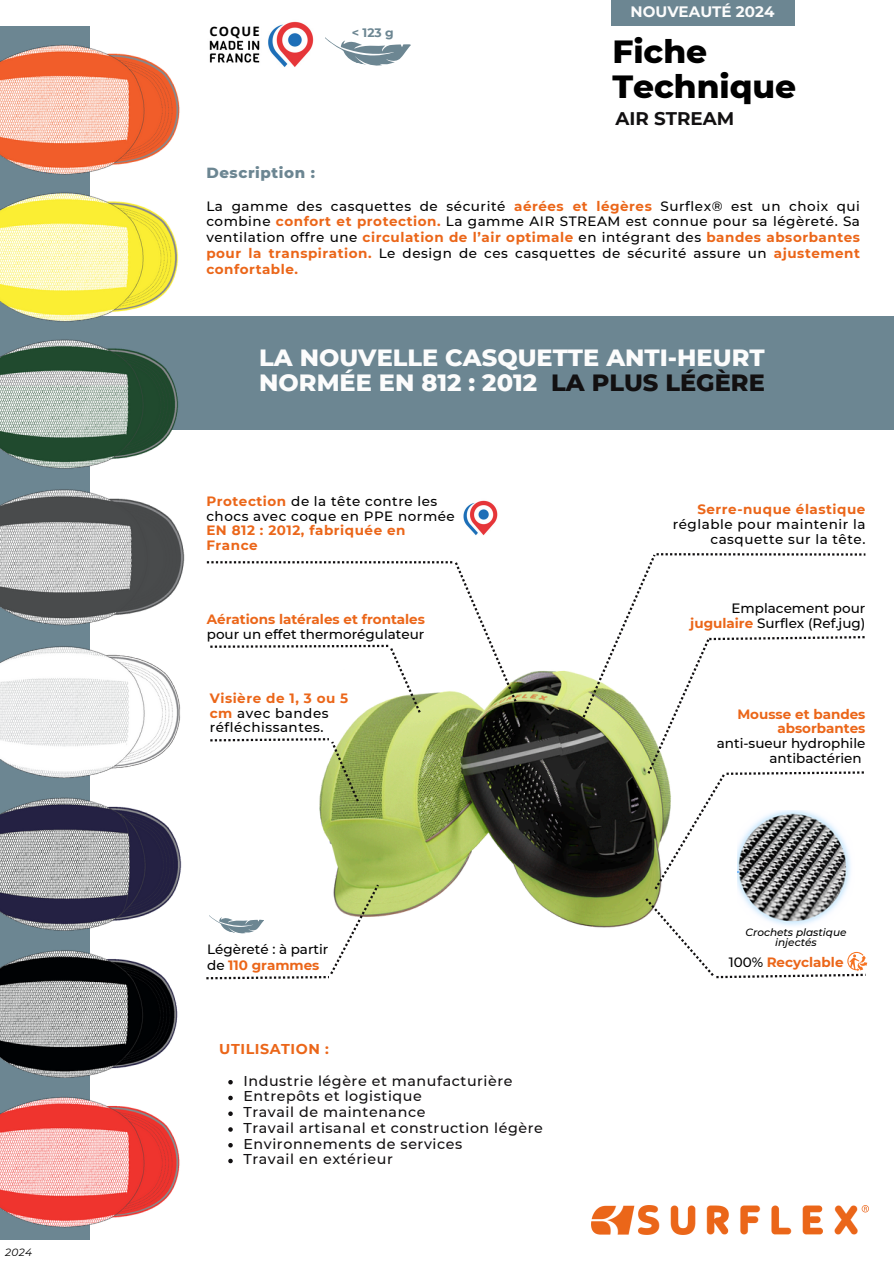
<style>
.page{position:relative;width:894px;height:1264px;background:#fff}
.page>*{position:absolute;margin:0;border:0;box-sizing:border-box;transform-origin:0 0}
.t1{font:800 32.7px/34.8px "Montserrat";color:#000}
.t2{font:800 24px/24.8px "Montserrat";color:#fcfcfc}
.t3{font:700 18.3px "Montserrat";color:#121011}
.t4{font:700 15.15px "Montserrat";color:#fcfcfc}
.t5{font:800 15px "Montserrat";letter-spacing:.04em;color:#6c8692}
.t6{font:500 14.25px "Montserrat";letter-spacing:.04em;color:#121011}
.t7{font:700 14.25px "Montserrat";letter-spacing:.04em;color:#eb6619}
.t8{font:500 13.5px/14.7px "Montserrat";letter-spacing:.04em;color:#000}
.t9{font:500 13.5px/14.7px "Montserrat";color:#000;text-align:right}
.t10{font:700 13.5px/14.7px "Montserrat";color:#eb6619}
.t11{font:700 13.5px "Montserrat";letter-spacing:.04em;color:#eb6619}
.t12{font:700 12.9px "Open Sans";letter-spacing:.085em;color:#000}
.t13{font:700 12.15px "Montserrat";color:#6c8692}
.t14{font:italic 500 10.5px/10.5px "Montserrat";color:#000;text-align:center}
.t15{font:italic 10.5px "Montserrat";color:#000}
.s1{font-weight:700;color:#eb6619}
.s2{color:#121011}
.s3{font-weight:500;color:#000}
</style>
<div class="page">
<div style="left:5px;top:316px;width:888px;height:113px;background:#6c8692"></div>
<div style="left:610px;top:0;width:184px;height:26px;background:#6c8692"></div>
<img style="left:0;top:347px;width:211px;height:107px">
<img style="left:0;top:201px;width:179px;height:146px">
<img style="left:0;top:26px;width:180px;height:175px">
<img style="left:0;top:957px;width:209px;height:106px">
<img style="left:0;top:454px;width:207px;height:158px">
<img style="left:0;top:612px;width:181px;height:151px">
<img style="left:0;top:763px;width:182px;height:194px">
<img style="left:0;top:1063px;width:180px;height:177px">
<svg style="left:325px;top:37px;width:86px;height:29px"></svg>
<img style="left:209px;top:40px;width:51px;height:23px">
<img style="left:268px;top:21px;width:46px;height:46px">
<img style="left:591px;top:1205px;width:277px;height:29px">
<img style="left:319px;top:670px;width:342px;height:258px">
<svg style="left:207px;top:561px;width:325px;height:240px"></svg>
<img style="left:463px;top:500px;width:35px;height:36px">
<svg style="left:575px;top:553px;width:290px;height:336px"></svg>
<img style="left:737px;top:810px;width:117px;height:88px">
<svg style="left:645px;top:898px;width:222px;height:80px"></svg>
<svg style="left:228px;top:1080px;width:5px;height:4px"></svg>
<svg style="left:228px;top:1095px;width:5px;height:5px"></svg>
<svg style="left:228px;top:1111px;width:5px;height:4px"></svg>
<svg style="left:228px;top:1127px;width:5px;height:4px"></svg>
<svg style="left:228px;top:1143px;width:5px;height:4px"></svg>
<svg style="left:228px;top:1158px;width:5px;height:5px"></svg>
<svg style="left:206px;top:884px;width:173px;height:95px"></svg>
<p class="t15" style="left:5px;top:1245px;width:29px">2024</p>
<p class="t12" style="left:209px;top:22px;width:52px">COQUE</p>
<h4 class="t13" style="left:352px;top:25px;width:44px">&lt; 123 g</h4>
<p class="t4" style="left:630px;top:3px;width:145px">NOUVEAUTÉ 2024</p>
<p class="t1" style="left:612px;top:34px;width:185px">Fiche<br>Technique</p>
<h2 class="t3" style="left:615px;top:107px;width:120px">AIR STREAM</h2>
<p class="t5" style="left:206px;top:163px;width:110px">Description :</p>
<p class="t8" style="left:206px;top:198px;width:655px;line-height:15.8px;text-align:justify">La gamme des casquettes de sécurité <span class="s1">aérées et légères</span> Surflex® est un choix qui combine <span class="s1">confort et protection.</span> La gamme AIR STREAM est connue pour sa légèreté. Sa ventilation offre une <span class="s1">circulation de l’air optimale</span> en intégrant des <span class="s1">bandes absorbantes pour la transpiration.</span> Le design de ces casquettes de sécurité assure un <span class="s1">ajustement confortable.</span></p>
<p class="t2" style="left:259px;top:345px;width:507px">LA NOUVELLE CASQUETTE ANTI-HEURT<br>NORMÉE EN 812 : 2012 <span class="s2">LA PLUS LÉGÈRE</span></p>
<p class="t8" style="left:206px;top:494px;width:250px"><span class="s1">Protection</span> de la tête contre les chocs avec coque en PPE normée<br><span class="s1">EN 812 : 2012, fabriquée en<br>France</span></p>
<p class="t11" style="left:697px;top:501px;width:169px">Serre-nuque élastique</p>
<p class="t8" style="left:672px;top:516px;width:194px;text-align:right">réglable pour maintenir la casquette sur la tête.</p>
<p class="t10" style="left:207px;top:612px;width:219px">Aérations latérales et frontales <span class="s3">pour un effet thermorégulateur</span></p>
<h2 class="t9" style="left:690px;top:601px;width:177px">Emplacement pour <span class="s1">jugulaire</span> Surflex (Ref.jug)</h2>
<p class="t8" style="left:210px;top:691px;width:140px"><span class="s1">Visière de 1, 3 ou 5 cm</span> avec bandes réfléchissantes.</p>
<p class="t9" style="left:207px;top:941px;width:123px;line-height:15.8px;text-align:left">Légèreté : à partir de <span class="s1">110 grammes</span></p>
<p class="t7" style="left:219px;top:1040px;width:111px">UTILISATION :</p>
<p class="t6" style="left:243px;top:1071px;width:270px">Industrie légère et manufacturière</p>
<p class="t6" style="left:243px;top:1087px;width:180px">Entrepôts et logistique</p>
<p class="t6" style="left:243px;top:1103px;width:183px">Travail de maintenance</p>
<p class="t6" style="left:243px;top:1119px;width:301px">Travail artisanal et construction légère</p>
<p class="t6" style="left:243px;top:1134px;width:220px">Environnements de services</p>
<p class="t6" style="left:243px;top:1150px;width:151px">Travail en extérieur</p>
<p class="t10" style="left:737px;top:706px;width:129px;text-align:right">Mousse et bandes absorbantes</p>
<p class="t9" style="left:716px;top:735px;width:150px">anti-sueur hydrophile</p>
<p class="t9" style="left:769px;top:750px;width:94px">antibactérien</p>
<h3 class="t14" style="left:745px;top:926px;width:103px">Crochets plastique injectés</h3>
<h5 class="t10" style="left:728px;top:954px;width:116px"><span class="s3">100%</span> Recyclable</h5>
</div>
